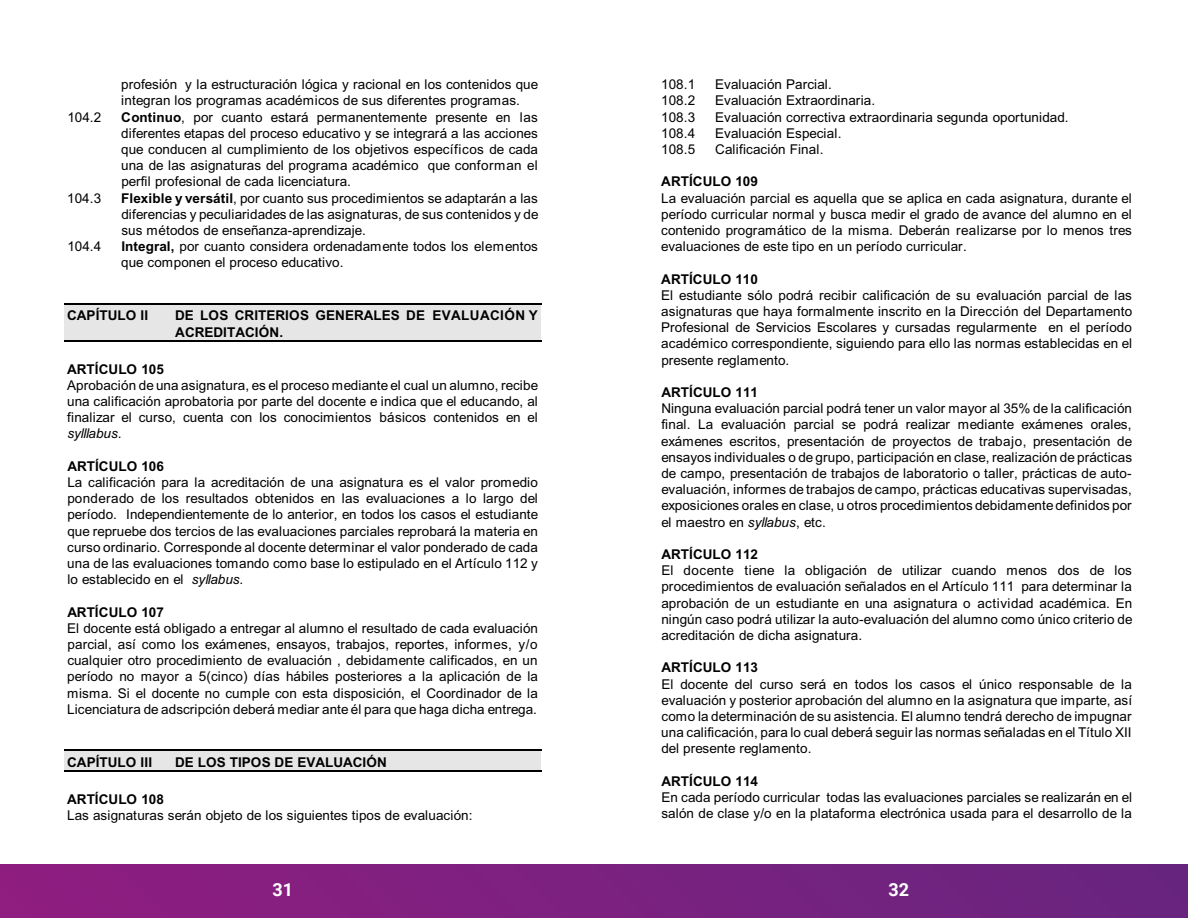
<style>
.page{position:relative;width:1188px;height:918px;background:#fff}
.page>*{position:absolute;margin:0;border:0;box-sizing:border-box;transform-origin:0 0}
.t1{font:700 18px "Roboto";color:#fff}
.t2{font:13.5px/16.2px "Arial";color:#000;text-align:justify}
.t3{font:700 13.5px/16.2px "Arial";color:#000}
.t4{font:italic 13.5px "Arial";color:#000}
.s1{font-weight:700}
.s2{font-style:italic}
</style>
<div class="page">
<div style="left:64px;top:303px;width:477px;height:38px;background:#e6e6e6"></div>
<hr style="left:64px;top:303px;width:477px;height:1px;background:#000">
<hr style="left:64px;top:340px;width:477px;height:1px;background:#000">
<div style="left:64px;top:750px;width:477px;height:21px;background:#e6e6e6"></div>
<hr style="left:64px;top:750px;width:477px;height:1px;background:#000">
<hr style="left:64px;top:770px;width:477px;height:1px;background:#000">
<div style="left:0;top:864px;width:1188px;height:54px;background:linear-gradient(to right,#901d80,#67257f)"></div>
<p class="t2" style="left:121px;top:78px;width:418px">profesión y la estructuración lógica y racional en los contenidos que integran los programas académicos de sus diferentes programas.</p>
<p class="t2" style="left:67px;top:110px;width:36px">104.2</p>
<p class="t2" style="left:121px;top:110px;width:418px"><span class="s1">Continuo</span>, por cuanto estará permanentemente presente en las diferentes etapas del proceso educativo y se integrará a las acciones que conducen al cumplimiento de los objetivos específicos de cada una de las asignaturas del programa académico que conforman el perfil profesional de cada licenciatura.</p>
<p class="t2" style="left:67px;top:191px;width:36px">104.3</p>
<p class="t2" style="left:121px;top:191px;width:419px"><span class="s1">Flexible y versátil</span>, por cuanto sus procedimientos se adaptarán a las diferencias y peculiaridades de las asignaturas, de sus contenidos y de sus métodos de enseñanza-aprendizaje.</p>
<p class="t2" style="left:67px;top:240px;width:36px">104.4</p>
<p class="t2" style="left:121px;top:240px;width:418px"><span class="s1">Integral,</span> por cuanto considera ordenadamente todos los elementos que componen el proceso educativo.</p>
<p class="t3" style="left:67px;top:309px;width:82px">CAPÍTULO II</p>
<p class="t3" style="left:175px;top:309px;width:364px">DE LOS CRITERIOS GENERALES DE EVALUACIÓN Y<br>ACREDITACIÓN.</p>
<p class="t3" style="left:67px;top:362px;width:98px">ARTÍCULO 105</p>
<p class="t2" style="left:67px;top:378px;width:472px">Aprobación de una asignatura, es el proceso mediante el cual un alumno, recibe una calificación aprobatoria por parte del docente e indica que el educando, al finalizar el curso, cuenta con los conocimientos básicos contenidos en el</p>
<p class="t4" style="left:67px;top:425px;width:56px">sylllabus.</p>
<p class="t3" style="left:67px;top:459px;width:98px">ARTÍCULO 106</p>
<p class="t2" style="left:67px;top:476px;width:473px">La calificación para la acreditación de una asignatura es el valor promedio ponderado de los resultados obtenidos en las evaluaciones a lo largo del período. Independientemente de lo anterior, en todos los casos el estudiante que repruebe dos tercios de las evaluaciones parciales reprobará la materia en curso ordinario. Corresponde al docente determinar el valor ponderado de cada una de las evaluaciones tomando como base lo estipulado en el Artículo 112 y lo establecido en el <span class="s2">syllabus.</span></p>
<p class="t3" style="left:67px;top:605px;width:98px">ARTÍCULO 107</p>
<p class="t2" style="left:67px;top:621px;width:472px">El docente está obligado a entregar al alumno el resultado de cada evaluación parcial, así como los exámenes, ensayos, trabajos, reportes, informes, y/o cualquier otro procedimiento de evaluación , debidamente calificados, en un período no mayor a 5(cinco) días hábiles posteriores a la aplicación de la misma. Si el docente no cumple con esta disposición, el Coordinador de la Licenciatura de adscripción deberá mediar ante él para que haga dicha entrega.</p>
<p class="t3" style="left:67px;top:755px;width:86px">CAPÍTULO III</p>
<p class="t3" style="left:175px;top:755px;width:213px">DE LOS TIPOS DE EVALUACIÓN</p>
<p class="t3" style="left:67px;top:792px;width:98px">ARTÍCULO 108</p>
<p class="t2" style="left:67px;top:808px;width:407px">Las asignaturas serán objeto de los siguientes tipos de evaluación:</p>
<p class="t2" style="left:661px;top:78px;width:36px">108.1</p>
<p class="t2" style="left:715px;top:78px;width:118px">Evaluación Parcial.</p>
<p class="t2" style="left:661px;top:94px;width:36px">108.2</p>
<p class="t2" style="left:715px;top:94px;width:161px">Evaluación Extraordinaria.</p>
<p class="t2" style="left:661px;top:110px;width:36px">108.3</p>
<p class="t2" style="left:715px;top:110px;width:355px">Evaluación correctiva extraordinaria segunda oportunidad.</p>
<p class="t2" style="left:661px;top:126px;width:36px">108.4</p>
<p class="t2" style="left:715px;top:126px;width:128px">Evaluación Especial.</p>
<p class="t2" style="left:661px;top:143px;width:36px">108.5</p>
<p class="t2" style="left:715px;top:143px;width:110px">Calificación Final.</p>
<p class="t3" style="left:661px;top:175px;width:98px">ARTÍCULO 109</p>
<p class="t2" style="left:661px;top:191px;width:472px">La evaluación parcial es aquella que se aplica en cada asignatura, durante el período curricular normal y busca medir el grado de avance del alumno en el contenido programático de la misma. Deberán realizarse por lo menos tres evaluaciones de este tipo en un período curricular.</p>
<p class="t3" style="left:661px;top:272px;width:98px">ARTÍCULO 110</p>
<p class="t2" style="left:661px;top:288px;width:472px">El estudiante sólo podrá recibir calificación de su evaluación parcial de las asignaturas que haya formalmente inscrito en la Dirección del Departamento Profesional de Servicios Escolares y cursadas regularmente en el período académico correspondiente, siguiendo para ello las normas establecidas en el presente reglamento.</p>
<p class="t3" style="left:661px;top:386px;width:98px">ARTÍCULO 111</p>
<p class="t2" style="left:661px;top:402px;width:472px">Ninguna evaluación parcial podrá tener un valor mayor al 35% de la calificación final. La evaluación parcial se podrá realizar mediante exámenes orales, exámenes escritos, presentación de proyectos de trabajo, presentación de ensayos individuales o de grupo, participación en clase, realización de prácticas de campo, presentación de trabajos de laboratorio o taller, prácticas de auto&shy;evaluación, informes de trabajos de campo, prácticas educativas supervisadas, exposiciones orales en clase, u otros procedimientos debidamentedefinidos por el maestro en <span class="s2">syllabus</span>, etc.</p>
<p class="t3" style="left:661px;top:548px;width:98px">ARTÍCULO 112</p>
<p class="t2" style="left:661px;top:564px;width:473px">El docente tiene la obligación de utilizar cuando menos dos de los procedimientos de evaluación señalados en el Artículo 111 para determinar la aprobación de un estudiante en una asignatura o actividad académica. En ningún caso podrá utilizar la auto-evaluación del alumno como único criterio de acreditación de dicha asignatura.</p>
<p class="t3" style="left:661px;top:661px;width:98px">ARTÍCULO 113</p>
<p class="t2" style="left:661px;top:677px;width:472px">El docente del curso será en todos los casos el único responsable de la evaluación y posterior aprobación del alumno en la asignatura que imparte, así como la determinación de su asistencia. El alumno tendrá derecho de impugnar una calificación, para lo cual deberá seguir las normas señaladas en el Título XII del presente reglamento.</p>
<p class="t3" style="left:661px;top:774px;width:98px">ARTÍCULO 114</p>
<p class="t2" style="left:661px;top:791px;width:472px">En cada período curricular todas las evaluaciones parciales se realizarán en el salón de clase y/o en la plataforma electrónica usada para el desarrollo de la</p>
<h1 class="t1" style="left:273px;top:877px;width:22px">31</h1>
<h1 class="t1" style="left:888px;top:877px;width:22px">32</h1>
</div>
